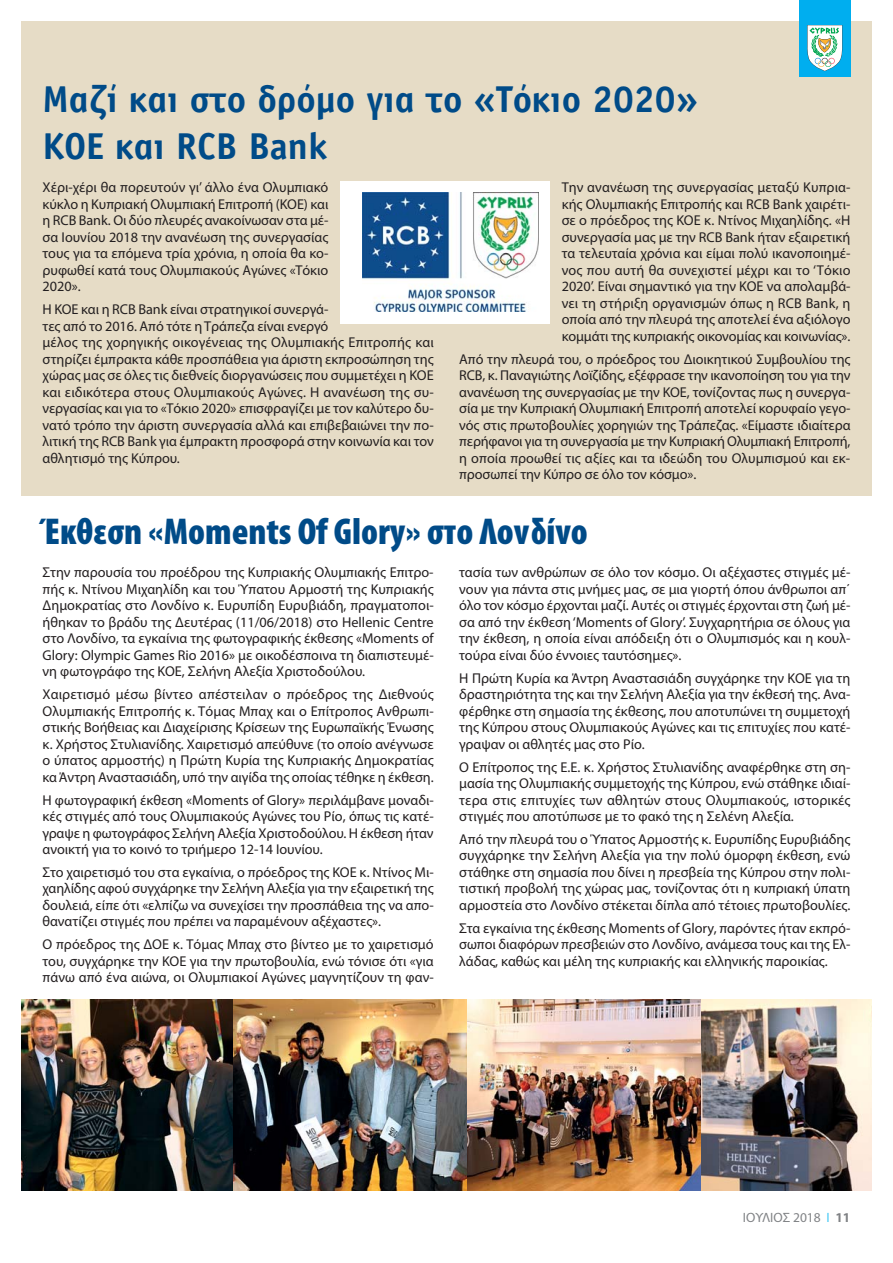
<style>
.page{position:relative;width:893px;height:1263px;background:#fff}
.page>*{position:absolute;margin:0;border:0;box-sizing:border-box;transform-origin:0 0}
.t1{font:700 37.5px/47px "CF Office";color:#004b88}
.t2{font:700 37.5px "Myriad Condensed Greek";color:#004b88}
.t3{font:14.25px/16.5px "Myriad Pro";color:#231f20;text-align:justify}
.t4{font:13.5px "Myriad Pro";color:#808285}
.s1{font-family:"CF Helvetica"}
.s2{color:#44c8f5}
.s3{font-weight:700}
</style>
<div class="page">
<div style="left:21px;top:21px;width:851px;height:474px;background:#e6dcc6"></div>
<div style="left:799px;top:0;width:51px;height:77px;background:#00aeef"></div>
<svg style="left:807px;top:25px;width:35px;height:46px;background:#afd7cc"></svg>
<div style="left:340px;top:181px;width:210px;height:142px;background:#fff"></div>
<img style="left:363px;top:192px;width:176px;height:120px">
<img style="left:21px;top:999px;width:213px;height:192px">
<img style="left:234px;top:999px;width:234px;height:192px">
<img style="left:468px;top:999px;width:234px;height:192px">
<img style="left:702px;top:999px;width:170px;height:192px">
<h1 class="t1" style="left:43px;top:76px;width:657px">Μαζί και στο δρόμο για το «Τόκιο 2020»<br>ΚΟΕ και RCB Bank</h1>
<p class="t3" style="left:43px;top:181px;width:287px">Χέρι-χέρι θα πορευτούν γι’ άλλο ένα Ολυμπιακό κύκλο η Κυπριακή Ολυμπιακή Επιτροπή (ΚΟΕ) και η RCB Bank. Οι δύο πλευρές ανακοίνωσαν στα μέ&shy;σα Ιουνίου 2018 την ανανέωση της συνεργασίας τους για τα επόμενα τρία χρόνια, η οποία θα κο&shy;ρυφωθεί κατά τους Ολυμπιακούς Αγώνες «Τόκιο 2020».</p>
<p class="t3" style="left:43px;top:302px;width:393px;text-align:left">Η ΚΟΕ και η RCB Bank είναι στρατηγικοί συνεργά-<br>τες από το 2016. Από τότε η Τράπεζα είναι ενεργό<br>μέλος της χορηγικής οικογένειας της Ολυμπιακής Επιτροπής και στηρίζει έμπρακτα κάθε προσπάθεια για άριστη εκπροσώπηση της χώρας μας σε όλες τις διεθνείς διοργανώσεις που συμμετέχει η ΚΟΕ και ειδικότερα στους Ολυμπιακούς Αγώνες. Η ανανέωση της συ&shy;νεργασίας και για το «Τόκιο 2020» επισφραγίζει με τον καλύτερο δυ&shy;νατό τρόπο την άριστη συνεργασία αλλά και επιβεβαιώνει την πο&shy;λιτική της RCB Bank για έμπρακτη προσφορά στην κοινωνία και τον αθλητισμό της Κύπρου.</p>
<p class="t3" style="left:562px;top:181px;width:290px">Την ανανέωση της συνεργασίας μεταξύ Κυπρια&shy;κής Ολυμπιακής Επιτροπής και RCB Bank χαιρέτι&shy;σε ο πρόεδρος της ΚΟΕ κ. Ντίνος Μιχαηλίδης. «Η συνεργασία μας με την RCB Bank ήταν εξαιρετική τα τελευταία χρόνια και είμαι πολύ ικανοποιημέ&shy;νος που αυτή θα συνεχιστεί μέχρι και το ‘Τόκιο 2020’. Είναι σημαντικό για την ΚΟΕ να απολαμβά&shy;νει τη στήριξη οργανισμών όπως η RCB Bank, η οποία από την πλευρά της αποτελεί ένα αξιόλογο κομμάτι της κυπριακής οικονομίας και κοινωνίας».</p>
<p class="t3" style="left:459px;top:352px;width:393px">Από την πλευρά του, ο πρόεδρος του Διοικητικού Συμβουλίου της RCB, κ. Παναγιώτης Λοϊζίδης, εξέφρασε την ικανοποίηση του για την ανανέωση της συνεργασίας με την ΚΟΕ, τονίζοντας πως η συνεργα&shy;σία με την Κυπριακή Ολυμπιακή Επιτροπή αποτελεί κορυφαίο γεγο&shy;νός στις πρωτοβουλίες χορηγιών της Τράπεζας. «Είμαστε ιδιαίτερα περήφανοι για τη συνεργασία με την Κυπριακή Ολυμπιακή Επιτροπή, η οποία προωθεί τις αξίες και τα ιδεώδη του Ολυμπισμού και εκ&shy;προσωπεί την Κύπρο σε όλο τον κόσμο».</p>
<h1 class="t2" style="left:43px;top:519px;width:547px">Έκθεση <span class="s1">«</span>Moments Of Glory<span class="s1">»</span> στο Λονδίνο</h1>
<p class="t3" style="left:43px;top:565px;width:393px">Στην παρουσία του προέδρου της Κυπριακής Ολυμπιακής Επιτρο&shy;πής κ. Ντίνου Μιχαηλίδη και του Ύπατου Αρμοστή της Κυπριακής Δημοκρατίας στο Λονδίνο κ. Ευρυπίδη Ευρυβιάδη, πραγματοποι&shy;ήθηκαν το βράδυ της Δευτέρας (11/06/2018) στο Hellenic Centre στο Λονδίνο, τα εγκαίνια της φωτογραφικής έκθεσης «Moments of Glory: Olympic Games Rio 2016» με οικοδέσποινα τη διαπιστευμέ&shy;νη φωτογράφο της ΚΟΕ, Σελήνη Αλεξία Χριστοδούλου.</p>
<p class="t3" style="left:43px;top:687px;width:393px">Χαιρετισμό μέσω βίντεο απέστειλαν ο πρόεδρος της Διεθνούς Ολυμπιακής Επιτροπής κ. Τόμας Μπαχ και ο Επίτροπος Ανθρωπι&shy;στικής Βοήθειας και Διαχείρισης Κρίσεων της Ευρωπαϊκής Ένωσης κ. Χρήστος Στυλιανίδης. Χαιρετισμό απεύθυνε (το οποίο ανέγνωσε ο ύπατος αρμοστής) η Πρώτη Κυρία της Κυπριακής Δημοκρατίας κα Άντρη Αναστασιάδη, υπό την αιγίδα της οποίας τέθηκε η έκθεση.</p>
<p class="t3" style="left:43px;top:793px;width:393px">Η φωτογραφική έκθεση «Moments of Glory» περιλάμβανε μοναδι&shy;κές στιγμές από τους Ολυμπιακούς Αγώνες του Ρίο, όπως τις κατέ&shy;γραψε η φωτογράφος Σελήνη Αλεξία Χριστοδούλου. Η έκθεση ήταν ανοικτή για το κοινό το τριήμερο 12-14 Ιουνίου.</p>
<p class="t3" style="left:43px;top:865px;width:393px">Στο χαιρετισμό του στα εγκαίνια, ο πρόεδρος της ΚΟΕ κ. Ντίνος Μι&shy;χαηλίδης αφού συγχάρηκε την Σελήνη Αλεξία για την εξαιρετική της δουλειά, είπε ότι «ελπίζω να συνεχίσει την προσπάθεια της να απο&shy;θανατίζει στιγμές που πρέπει να παραμένουν αξέχαστες».</p>
<p class="t3" style="left:43px;top:937px;width:393px">Ο πρόεδρος της ΔΟΕ κ. Τόμας Μπαχ στο βίντεο με το χαιρετισμό του, συγχάρηκε την ΚΟΕ για την πρωτοβουλία, ενώ τόνισε ότι «για πάνω από ένα αιώνα, οι Ολυμπιακοί Αγώνες μαγνητίζουν τη φαν-</p>
<p class="t3" style="left:459px;top:565px;width:393px">τασία των ανθρώπων σε όλο τον κόσμο. Οι αξέχαστες στιγμές μέ&shy;νουν για πάντα στις μνήμες μας, σε μια γιορτή όπου άνθρωποι απ΄ όλο τον κόσμο έρχονται μαζί. Αυτές οι στιγμές έρχονται στη ζωή μέ&shy;σα από την έκθεση ‘Moments of Glory’. Συγχαρητήρια σε όλους για την έκθεση, η οποία είναι απόδειξη ότι ο Ολυμπισμός και η κουλ&shy;τούρα είναι δύο έννοιες ταυτόσημες».</p>
<p class="t3" style="left:459px;top:671px;width:393px">Η Πρώτη Κυρία κα Άντρη Αναστασιάδη συγχάρηκε την ΚΟΕ για τη δραστηριότητα της και την Σελήνη Αλεξία για την έκθεσή της. Ανα&shy;φέρθηκε στη σημασία της έκθεσης, που αποτυπώνει τη συμμετοχή της Κύπρου στους Ολυμπιακούς Αγώνες και τις επιτυχίες που κατέ&shy;γραψαν οι αθλητές μας στο Ρίο.</p>
<p class="t3" style="left:459px;top:760px;width:393px">Ο Επίτροπος της Ε.Ε. κ. Χρήστος Στυλιανίδης αναφέρθηκε στη ση&shy;μασία της Ολυμπιακής συμμετοχής της Κύπρου, ενώ στάθηκε ιδιαί&shy;τερα στις επιτυχίες των αθλητών στους Ολυμπιακούς, ιστορικές στιγμές που αποτύπωσε με το φακό της η Σελένη Αλεξία.</p>
<p class="t3" style="left:459px;top:832px;width:393px">Από την πλευρά του ο Ύπατος Αρμοστής κ. Ευρυπίδης Ευρυβιάδης συγχάρηκε την Σελήνη Αλεξία για την πολύ όμορφη έκθεση, ενώ στάθηκε στη σημασία που δίνει η πρεσβεία της Κύπρου στην πολι&shy;τιστική προβολή της χώρας μας, τονίζοντας ότι η κυπριακή ύπατη αρμοστεία στο Λονδίνο στέκεται δίπλα από τέτοιες πρωτοβουλίες.</p>
<p class="t3" style="left:459px;top:921px;width:393px">Στα εγκαίνια της έκθεσης Moments of Glory, παρόντες ήταν εκπρό&shy;σωποι διαφόρων πρεσβειών στο Λονδίνο, ανάμεσα τους και της Ελ&shy;λάδας, καθώς και μέλη της κυπριακής και ελληνικής παροικίας.</p>
<p class="t4" style="left:743px;top:1212px;width:109px">ΙΟΥΛΙΟΣ 2018 <span class="s2">I</span> <span class="s3">11</span></p>
</div>
